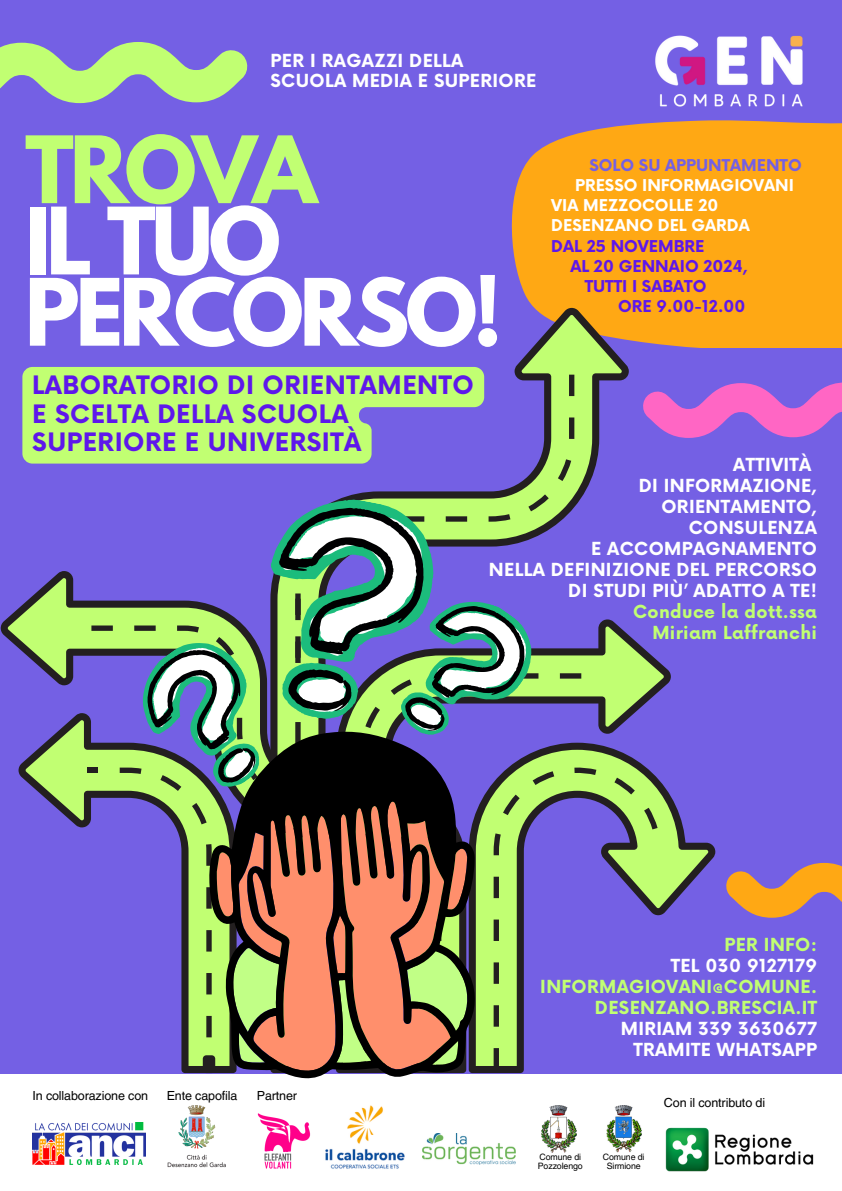
<style>
.page{position:relative;width:842px;height:1191px;background:#fff}
.page>*{position:absolute;margin:0;border:0;box-sizing:border-box;transform-origin:0 0}
.t1{font:700 82.2px "League Spartan";letter-spacing:-.05em;color:#fff}
.t2{font:700 82.2px "League Spartan";letter-spacing:-.05em;color:#c1ff72}
.t3{font:700 24.7px/28.2px "Now";letter-spacing:.02em;color:#5e17eb}
.t4{font:700 17.6px "Now";letter-spacing:.02em;color:#fff}
.t5{font:700 17.5px/21px "Now";letter-spacing:.02em;color:#fff;text-align:right}
.t6{font:700 17.5px "Now";letter-spacing:.02em;color:#c1ff72}
.t7{font:700 15.9px "Now";color:#5e17eb}
.t8{font:700 15.9px "Now";color:#fff}
.t9{font:700 15.9px "Now";color:#7460e4}
.t10{font:12.5px "Helvetica LT Pro";letter-spacing:-.01em;color:#000}
.t11{font:8.8px "Helvetica LT Pro";letter-spacing:-.01em;color:#000}
</style>
<div class="page">
<div style="left:0;top:0;width:842px;height:1073px;background:#7460e4"></div>
<img style="left:655px;top:35px;width:148px;height:72px">
<svg style="left:643px;top:382px;width:199px;height:56px"></svg>
<svg style="left:726px;top:862px;width:116px;height:55px"></svg>
<svg style="left:0;top:42px;width:248px;height:62px"></svg>
<img style="left:641px;top:1127px;width:173px;height:45px">
<img style="left:33px;top:1122px;width:112px;height:42px">
<img style="left:257px;top:1113px;width:54px;height:56px">
<img style="left:167px;top:1105px;width:59px;height:63px">
<img style="left:423px;top:1133px;width:92px;height:31px">
<img style="left:325px;top:1105px;width:80px;height:64px">
<img style="left:606px;top:1105px;width:35px;height:47px">
<img style="left:541px;top:1105px;width:35px;height:47px">
<div style="left:511px;top:120px;width:331px;height:227px;background:#ffa814"></div>
<svg style="left:671px;top:797px;width:44px;height:109px"></svg>
<svg style="left:270px;top:308px;width:359px;height:200px"></svg>
<svg style="left:1px;top:571px;width:119px;height:257px"></svg>
<svg style="left:91px;top:625px;width:29px;height:203px"></svg>
<svg style="left:550px;top:619px;width:121px;height:297px"></svg>
<svg style="left:550px;top:673px;width:31px;height:243px"></svg>
<svg style="left:295px;top:374px;width:279px;height:289px"></svg>
<svg style="left:120px;top:486px;width:430px;height:586px"></svg>
<svg style="left:209px;top:730px;width:268px;height:348px"></svg>
<svg style="left:22px;top:367px;width:462px;height:96px;fill:#c1ff72"></svg>
<p class="t4" style="left:270px;top:51px;width:194px">PER I RAGAZZI DELLA</p>
<p class="t4" style="left:270px;top:71px;width:267px">SCUOLA MEDIA E SUPERIORE</p>
<p class="t2" style="left:25px;top:129px;width:294px">TROVA</p>
<p class="t1" style="left:25px;top:200px;width:257px">IL TUO</p>
<p class="t1" style="left:25px;top:271px;width:479px">PERCORSO!</p>
<p class="t3" style="left:32px;top:373px;width:443px">LABORATORIO DI ORIENTAMENTO<br>E SCELTA DELLA SCUOLA<br>SUPERIORE E UNIVERSITÀ</p>
<p class="t9" style="left:589px;top:156px;width:214px">SOLO SU APPUNTAMENTO</p>
<p class="t8" style="left:575px;top:176px;width:220px">PRESSO INFORMAGIOVANI</p>
<p class="t8" style="left:551px;top:197px;width:169px">VIA MEZZOCOLLE 20</p>
<p class="t8" style="left:551px;top:217px;width:200px">DESENZANO DEL GARDA</p>
<p class="t7" style="left:551px;top:237px;width:155px">DAL 25 NOVEMBRE</p>
<p class="t7" style="left:570px;top:257px;width:179px">AL 20 GENNAIO 2024,</p>
<p class="t7" style="left:585px;top:278px;width:123px">TUTTI I SABATO</p>
<p class="t7" style="left:618px;top:298px;width:129px">ORE 9.00-12.00</p>
<p class="t5" style="left:733px;top:455px;width:80px">ATTIVITÀ</p>
<p class="t5" style="left:639px;top:476px;width:180px">DI INFORMAZIONE,</p>
<p class="t5" style="left:661px;top:497px;width:157px">ORIENTAMENTO,</p>
<p class="t5" style="left:689px;top:518px;width:130px">CONSULENZA</p>
<p class="t5" style="left:591px;top:539px;width:227px">E ACCOMPAGNAMENTO</p>
<p class="t5" style="left:489px;top:560px;width:330px">NELLA DEFINIZIONE DEL PERCORSO<br>DI STUDI PIÙ’ ADATTO A TE!</p>
<p class="t6" style="left:633px;top:602px;width:185px">Conduce la dott.ssa</p>
<p class="t6" style="left:652px;top:623px;width:166px">Miriam Laffranchi</p>
<p class="t10" style="left:33px;top:1090px;width:117px">In collaborazione con</p>
<p class="t10" style="left:167px;top:1090px;width:72px">Ente capofila</p>
<p class="t10" style="left:257px;top:1090px;width:42px">Partner</p>
<p class="t6" style="left:724px;top:935px;width:94px">PER INFO:</p>
<p class="t5" style="left:671px;top:956px;width:148px">TEL 030 9127179</p>
<p class="t6" style="left:540px;top:977px;width:278px">INFORMAGIOVANI@COMUNE.</p>
<p class="t6" style="left:595px;top:998px;width:224px">DESENZANO.BRESCIA.IT</p>
<p class="t5" style="left:621px;top:1019px;width:198px">MIRIAM 339 3630677</p>
<p class="t5" style="left:633px;top:1040px;width:185px">TRAMITE WHATSAPP</p>
<p class="t11" style="left:539px;top:1153px;width:43px">Comune di</p>
<p class="t11" style="left:538px;top:1162px;width:47px">Pozzolengo</p>
<p class="t11" style="left:603px;top:1153px;width:43px">Comune di</p>
<p class="t11" style="left:607px;top:1162px;width:35px">Sirmione</p>
<p class="t10" style="left:664px;top:1097px;width:103px">Con il contributo di</p>
</div>
